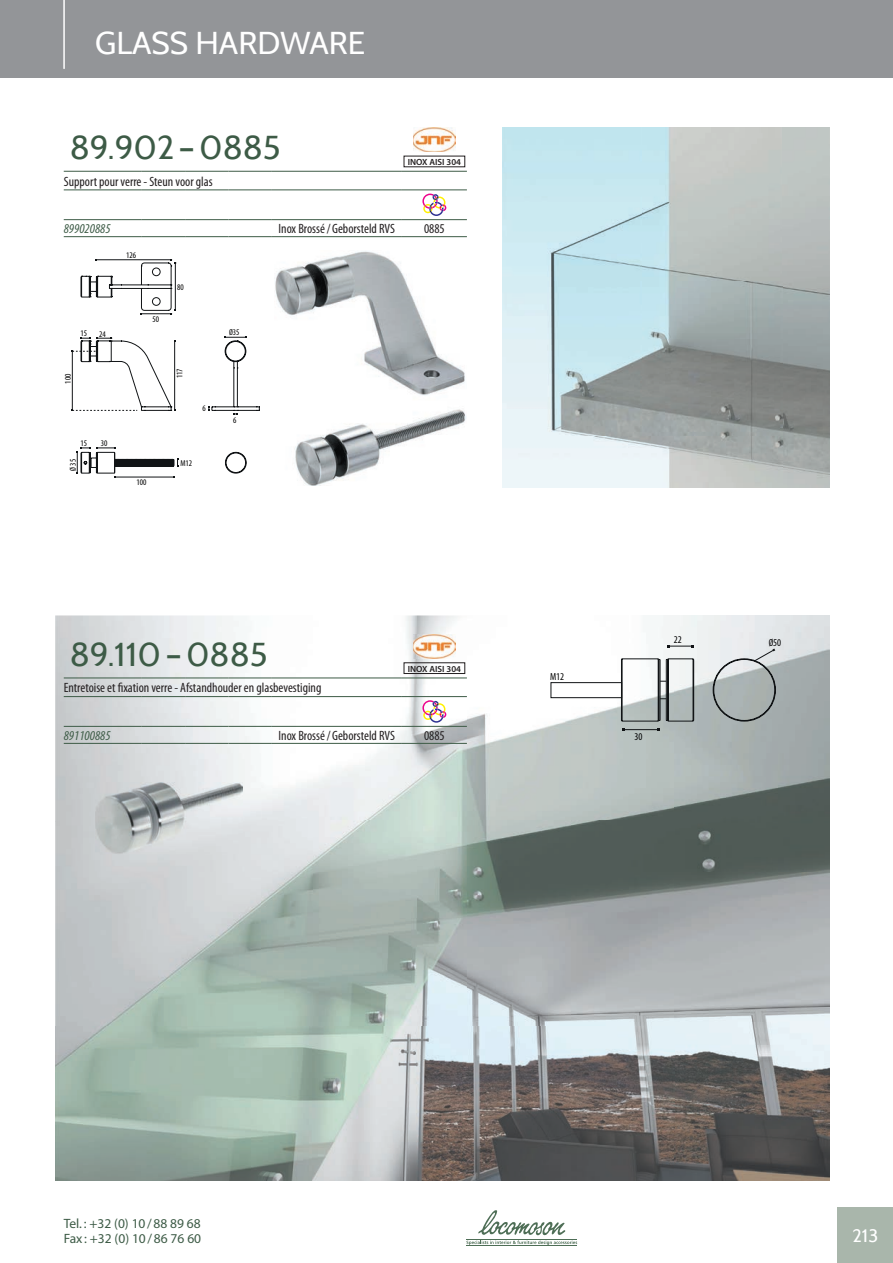
<style>
.page{position:relative;width:893px;height:1263px;background:#fff}
.page>*{position:absolute;margin:0;border:0;box-sizing:border-box;transform-origin:0 0}
.t1{font:33px "Cabin";color:#3d5b46}
.t2{font:31.5px "Cabin";color:#fff}
.t3{font:18px "Cabin";color:#fff}
.t4{font:condensed 13.5px "Myriad Pro";color:#231f20}
.t5{font:13.5px/15px "Myriad Pro";color:#3d5b46}
.t6{font:italic condensed 13.5px "Myriad Pro";color:#3d5b46}
.t7{font:condensed 10.35px "Myriad Pro";color:#000001}
.t8{font:600 9px "Myriad Pro";color:#231f20}
.t9{font:condensed 8.55px "Myriad Pro";color:#000001}
</style>
<div class="page">
<div style="left:838px;top:1207px;width:55px;height:56px;background:#a9b6ab"></div>
<div style="left:0;top:0;width:893px;height:77px;background:#939598"></div>
<hr style="left:63px;top:0;width:2px;height:68px;background:#fff">
<svg style="left:466px;top:1210px;width:111px;height:35px"></svg>
<hr style="left:467px;top:1239px;width:110px;height:1px;background:#4e6e56">
<hr style="left:467px;top:1245px;width:110px;height:1px;background:#4e6e56">
<img style="left:55px;top:615px;width:774px;height:566px">
<svg style="left:72px;top:259px;width:187px;height:219px"></svg>
<img style="left:275px;top:251px;width:191px;height:235px">
<img style="left:95px;top:782px;width:148px;height:72px">
<div style="left:551px;top:682px;width:71px;height:16px;border:1px solid #111416"></div>
<hr style="left:623px;top:729px;width:35px;height:1px;background:#111416">
<svg style="left:621px;top:645px;width:155px;height:77px"></svg>
<img style="left:502px;top:128px;width:327px;height:359px">
<hr style="left:142px;top:189px;width:43px;height:1px;background:#3d5b46">
<hr style="left:185px;top:189px;width:43px;height:1px;background:#3d5b46">
<hr style="left:64px;top:171px;width:78px;height:1px;background:#3d5b46">
<hr style="left:142px;top:171px;width:43px;height:1px;background:#3d5b46">
<hr style="left:185px;top:171px;width:43px;height:1px;background:#3d5b46">
<hr style="left:228px;top:171px;width:44px;height:1px;background:#3d5b46">
<hr style="left:272px;top:171px;width:130px;height:1px;background:#3d5b46">
<hr style="left:402px;top:171px;width:65px;height:1px;background:#3d5b46">
<hr style="left:402px;top:189px;width:65px;height:1px;background:#3d5b46">
<hr style="left:64px;top:189px;width:78px;height:1px;background:#3d5b46">
<hr style="left:272px;top:189px;width:130px;height:1px;background:#3d5b46">
<hr style="left:228px;top:189px;width:44px;height:1px;background:#3d5b46">
<img style="left:413px;top:128px;width:43px;height:24px">
<svg style="left:64px;top:194px;width:403px;height:43px"></svg>
<hr style="left:142px;top:696px;width:43px;height:1px;background:#3d5b46">
<hr style="left:185px;top:696px;width:43px;height:1px;background:#3d5b46">
<hr style="left:142px;top:726px;width:43px;height:1px;background:#3d5b46">
<hr style="left:185px;top:726px;width:43px;height:1px;background:#3d5b46">
<hr style="left:64px;top:677px;width:78px;height:1px;background:#3d5b46">
<hr style="left:142px;top:677px;width:43px;height:1px;background:#3d5b46">
<hr style="left:185px;top:677px;width:43px;height:1px;background:#3d5b46">
<hr style="left:228px;top:677px;width:44px;height:1px;background:#3d5b46">
<hr style="left:272px;top:677px;width:130px;height:1px;background:#3d5b46">
<hr style="left:402px;top:677px;width:65px;height:1px;background:#3d5b46">
<hr style="left:402px;top:696px;width:65px;height:1px;background:#3d5b46">
<hr style="left:64px;top:726px;width:78px;height:1px;background:#3d5b46">
<hr style="left:272px;top:726px;width:130px;height:1px;background:#3d5b46">
<hr style="left:402px;top:726px;width:65px;height:1px;background:#3d5b46">
<hr style="left:64px;top:696px;width:78px;height:1px;background:#3d5b46">
<hr style="left:272px;top:696px;width:130px;height:1px;background:#3d5b46">
<hr style="left:64px;top:743px;width:78px;height:1px;background:#3d5b46">
<hr style="left:142px;top:743px;width:43px;height:1px;background:#3d5b46">
<hr style="left:185px;top:743px;width:43px;height:1px;background:#3d5b46">
<hr style="left:228px;top:743px;width:44px;height:1px;background:#3d5b46">
<hr style="left:272px;top:743px;width:130px;height:1px;background:#3d5b46">
<hr style="left:402px;top:743px;width:65px;height:1px;background:#3d5b46">
<hr style="left:228px;top:696px;width:44px;height:1px;background:#3d5b46">
<hr style="left:228px;top:726px;width:44px;height:1px;background:#3d5b46">
<img style="left:413px;top:634px;width:43px;height:24px">
<div style="left:404px;top:662px;width:61px;height:12px;border:1px solid #231f20"></div>
<svg style="left:422px;top:700px;width:24px;height:23px"></svg>
<h2 class="t2" style="left:95px;top:23px;width:272px">GLASS HARDWARE</h2>
<h1 class="t1" style="left:70px;top:128px;width:213px">89.902 – 0885</h1>
<p class="t8" style="left:408px;top:157px;width:55px">INOX AISI 304</p>
<p class="t4" style="left:64px;top:174px;width:150px">Support pour verre - Steun voor glas</p>
<p class="t6" style="left:64px;top:222px;width:48px">899020885</p>
<p class="t4" style="left:278px;top:221px;width:118px">Inox Brossé / Geborsteld RVS</p>
<p class="t4" style="left:424px;top:221px;width:22px">0885</p>
<p class="t9" style="left:126px;top:251px;width:11px">126</p>
<p class="t9" style="left:177px;top:282px;width:8px">80</p>
<p class="t9" style="left:63px;top:384px;width:11px;rotate:-90deg">100</p>
<p class="t9" style="left:152px;top:314px;width:8px">50</p>
<p class="t9" style="left:80px;top:329px;width:8px">15</p>
<p class="t9" style="left:99px;top:329px;width:8px">24</p>
<p class="t9" style="left:229px;top:328px;width:12px">Ø35</p>
<p class="t9" style="left:175px;top:378px;width:11px;rotate:-90deg">117</p>
<p class="t9" style="left:233px;top:415px;width:5px">6</p>
<p class="t9" style="left:202px;top:404px;width:5px">6</p>
<p class="t9" style="left:80px;top:438px;width:8px">15</p>
<p class="t9" style="left:101px;top:439px;width:8px">30</p>
<p class="t9" style="left:68px;top:471px;width:13px;rotate:-90deg">Ø 35</p>
<p class="t9" style="left:137px;top:478px;width:11px">100</p>
<p class="t9" style="left:180px;top:458px;width:13px">M12</p>
<h1 class="t1" style="left:70px;top:634px;width:199px">89.110 – 0885</h1>
<p class="t8" style="left:408px;top:663px;width:55px">INOX AISI 304</p>
<p class="t4" style="left:64px;top:680px;width:259px">Entretoise et fixation verre - Afstandhouder en glasbevestiging</p>
<p class="t6" style="left:64px;top:728px;width:48px">891100885</p>
<p class="t4" style="left:278px;top:728px;width:118px">Inox Brossé / Geborsteld RVS</p>
<p class="t4" style="left:424px;top:728px;width:22px">0885</p>
<p class="t7" style="left:550px;top:671px;width:16px">M12</p>
<p class="t7" style="left:674px;top:634px;width:9px">22</p>
<p class="t7" style="left:634px;top:731px;width:9px">30</p>
<p class="t7" style="left:769px;top:637px;width:14px">Ø50</p>
<p class="t5" style="left:64px;top:1216px;width:139px">Tel. : +32 (0) 10 / 88 89 68<br>Fax : +32 (0) 10 / 86 76 60</p>
<h3 class="t3" style="left:852px;top:1224px;width:27px">213</h3>
</div>
